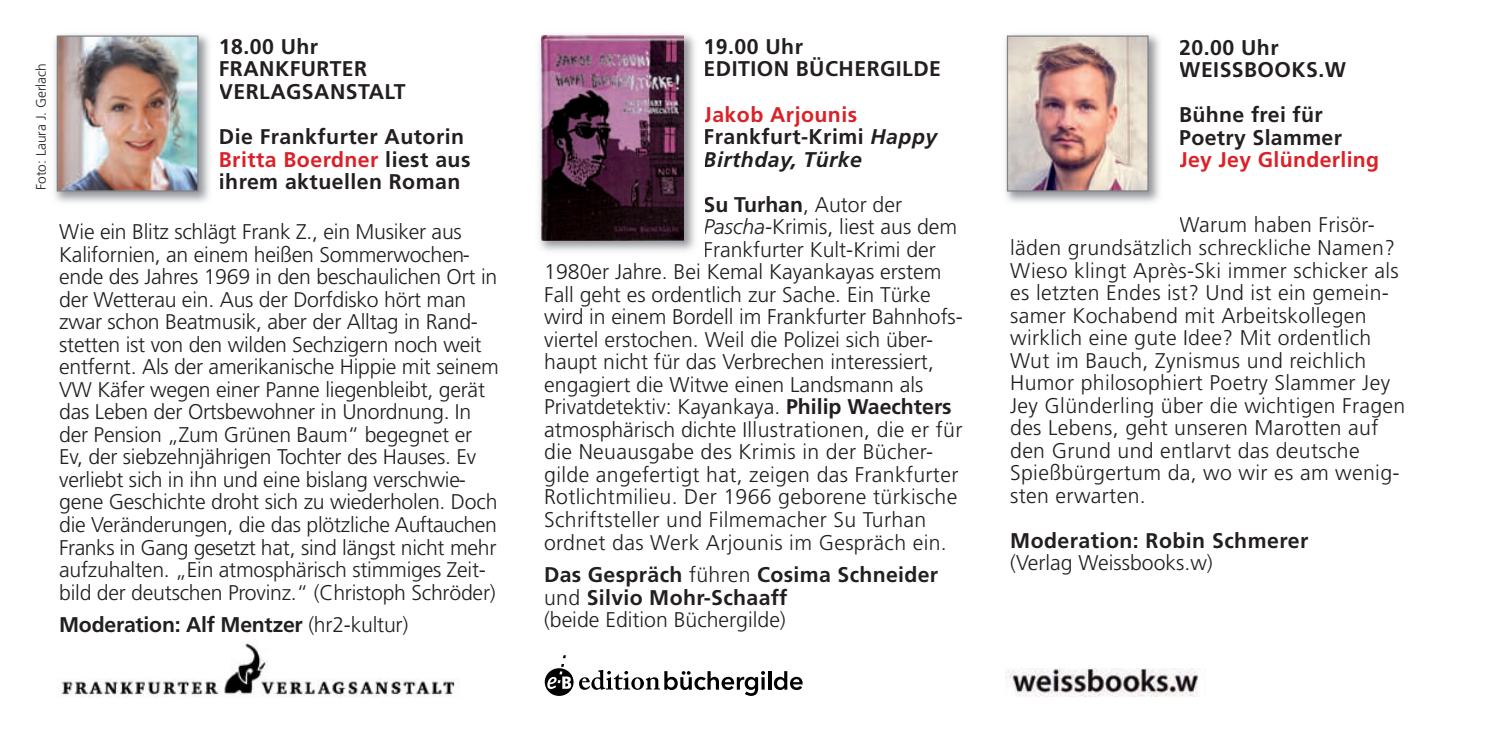
<style>
.page{position:relative;width:1489px;height:745px;background:#fff}
.page>*{position:absolute;margin:0;border:0;box-sizing:border-box;transform-origin:0 0}
.t1{font:300 21.25px/22.5px "Frutiger";color:#231f20}
.t2{font:700 21.25px/22.5px "Frutiger";letter-spacing:.02em;color:#231f20}
.t3{font:italic 700 21.25px/22.5px "Frutiger";letter-spacing:.02em;color:#231f20}
.t4{font:700 21.25px "Frutiger";letter-spacing:-.01em;color:#231f20}
.t5{font:700 21.25px "Frutiger";letter-spacing:.015em;color:#db2128}
.t6{font:300 13.75px "Frutiger";color:#231f20}
.s1{color:#db2128}
.s2{font-weight:300}
.s3{font-style:normal;color:#db2128}
.s4{font-style:normal}
.s5{font-weight:700}
.s6{font-style:italic}
</style>
<div class="page">
<img style="left:61px;top:642px;width:394px;height:55px">
<img style="left:1005px;top:668px;width:194px;height:28px">
<svg style="left:579px;top:670px;width:186px;height:25px"></svg>
<hr style="left:768px;top:670px;width:3px;height:19px;background:#000">
<svg style="left:773px;top:671px;width:29px;height:18px"></svg>
<svg style="left:544px;top:664px;width:29px;height:31px"></svg>
<img style="left:54px;top:34px;width:155px;height:169px">
<img style="left:59px;top:37px;width:137px;height:152px">
<div style="left:57px;top:35px;width:141px;height:156px;border:1px solid #808285"></div>
<img style="left:1005px;top:34px;width:154px;height:169px">
<img style="left:1008px;top:37px;width:138px;height:152px">
<div style="left:1006px;top:35px;width:142px;height:156px;border:1px solid #808285"></div>
<img style="left:539px;top:34px;width:156px;height:217px">
<img style="left:541px;top:35px;width:142px;height:206px">
<p class="t6" style="left:36px;top:190px;width:128px;rotate:-90deg">Foto: Laura J. Gerlach</p>
<p class="t2" style="left:219px;top:37px;width:188px">18.00 Uhr<br>FRANKFURTER<br>VERLAGSANSTALT</p>
<p class="t2" style="left:219px;top:127px;width:253px">Die Frankfurter Autorin<br><span class="s1">Britta Boerdner</span> liest aus ihrem aktuellen Roman</p>
<p class="t1" style="left:59px;top:222px;width:441px">Wie ein Blitz schlägt Frank Z., ein Musiker aus Kalifornien, an einem heißen Sommerwochen&shy;ende des Jahres 1969 in den beschaulichen Ort in der Wetterau ein. Aus der Dorfdisko hört man zwar schon Beatmusik, aber der Alltag in Rand&shy;stetten ist von den wilden Sechzigern noch weit entfernt. Als der amerikanische Hippie mit seinem VW Käfer wegen einer Panne liegenbleibt, gerät das Leben der Ortsbewohner in Unordnung. In der Pension „Zum Grünen Baum“ begegnet er Ev, der siebzehnjährigen Tochter des Hauses. Ev verliebt sich in ihn und eine bislang verschwie&shy;gene Geschichte droht sich zu wiederholen. Doch die Veränderungen, die das plötzliche Auftauchen Franks in Gang gesetzt hat, sind längst nicht mehr aufzuhalten. „Ein atmosphärisch stimmiges Zeit&shy;bild der deutschen Provinz.“ (Christoph Schröder)</p>
<p class="t4" style="left:59px;top:615px;width:350px">Moderation: Alf Mentzer <span class="s2">(hr2-kultur)</span></p>
<p class="t2" style="left:703px;top:37px;width:239px">19.00 Uhr<br>EDITION BÜCHERGILDE</p>
<p class="t3" style="left:703px;top:104px;width:235px"><span class="s3">Jakob Arjounis<br></span><span class="s4">Frankfurt-Krimi</span> Happy<br>Birthday, Türke</p>
<p class="t1" style="left:703px;top:194px;width:200px"><span class="s5">Su Turhan</span>, Autor der</p>
<p class="t1" style="left:703px;top:217px;width:255px"><span class="s6">Pascha-</span>Krimis, liest aus dem</p>
<p class="t1" style="left:703px;top:239px;width:234px">Frankfurter Kult-Krimi der</p>
<p class="t1" style="left:544px;top:262px;width:399px">1980er Jahre. Bei Kemal Kayankayas erstem</p>
<p class="t1" style="left:544px;top:284px;width:388px">Fall geht es ordentlich zur Sache. Ein Türke</p>
<p class="t1" style="left:544px;top:307px;width:420px">wird in einem Bordell im Frankfurter Bahnhofs-</p>
<p class="t1" style="left:544px;top:329px;width:390px">viertel erstochen. Weil die Polizei sich über-</p>
<p class="t1" style="left:544px;top:352px;width:391px">haupt nicht für das Verbrechen interessiert,</p>
<p class="t1" style="left:544px;top:374px;width:381px">engagiert die Witwe einen Landsmann als</p>
<p class="t1" style="left:544px;top:397px;width:409px">Privatdetektiv: Kayankaya. <span class="s5">Philip Waechters</span></p>
<p class="t1" style="left:544px;top:419px;width:419px">atmosphärisch dichte Illustrationen, die er für</p>
<p class="t1" style="left:544px;top:442px;width:390px">die Neuausgabe des Krimis in der Bücher-</p>
<p class="t1" style="left:544px;top:464px;width:416px">gilde angefertigt hat, zeigen das Frankfurter</p>
<p class="t1" style="left:544px;top:487px;width:414px">Rotlichtmilieu. Der 1966 geborene türkische</p>
<p class="t1" style="left:544px;top:509px;width:384px">Schriftsteller und Filmemacher Su Turhan</p>
<p class="t1" style="left:544px;top:532px;width:404px">ordnet das Werk Arjounis im Gespräch ein.</p>
<p class="t2" style="left:544px;top:564px;width:396px">Das Gespräch <span class="s2">führen</span> Cosima Schneider <span class="s2">und</span> Silvio Mohr-Schaaff<br><span class="s2">(beide Edition Büchergilde)</span></p>
<p class="t2" style="left:1179px;top:38px;width:168px">20.00 Uhr<br>WEISSBOOKS.W</p>
<p class="t2" style="left:1179px;top:105px;width:164px">Bühne frei für<br>Poetry Slammer</p>
<p class="t5" style="left:1179px;top:151px;width:201px">Jey Jey Glünderling</p>
<p class="t1" style="left:1010px;top:215px;width:397px;text-indent:169px">Warum haben Frisör&shy;läden grundsätzlich schreckliche Namen?<br>Wieso klingt Après-Ski immer schicker als es letzten Endes ist? Und ist ein gemein&shy;samer Kochabend mit Arbeitskollegen wirklich eine gute Idee? Mit ordentlich Wut im Bauch, Zynismus und reichlich Humor philosophiert Poetry Slammer Jey Jey Glünderling über die wichtigen Fragen des Lebens, geht unseren Marotten auf den Grund und entlarvt das deutsche Spießbürgertum da, wo wir es am wenig&shy;sten erwarten.</p>
<p class="t2" style="left:1010px;top:530px;width:299px">Moderation: Robin Schmerer</p>
<p class="t1" style="left:1010px;top:553px;width:204px">(Verlag Weissbooks.w)</p>
</div>
